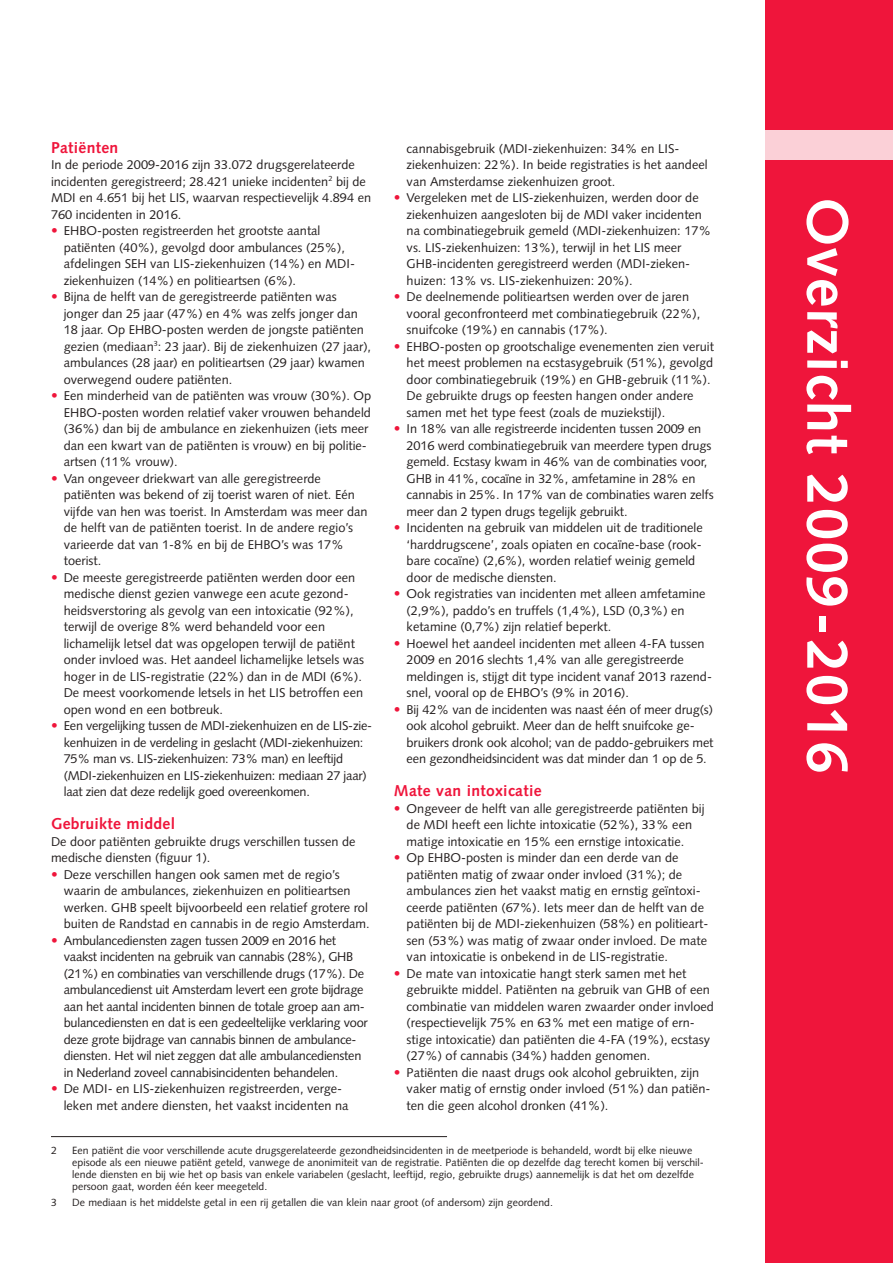
<style>
.page{position:relative;width:893px;height:1263px;background:#fff}
.page>*{position:absolute;margin:0;border:0;box-sizing:border-box;transform-origin:0 0}
.t1{font:700 58.5px "Syntax LT Std";letter-spacing:.02em;color:#fff}
.t2{font:700 15.75px "Syntax LT Std";letter-spacing:.02em;color:#ef153b}
.t3{font:12.75px/16.5px "Syntax LT Std";color:#241f1f}
.t4{font:12.75px/16.5px "Syntax LT Std";letter-spacing:-.02em;color:#241f1f}
.t5{font:10.5px/12px "Syntax LT Std";color:#241f1f}
.s1{font-size:13.5px;color:#ef153b}
</style>
<div class="page">
<div style="left:765px;top:0;width:128px;height:1263px;background:#ef153b"></div>
<div style="left:765px;top:130px;width:128px;height:29px;background:#fbd0d7"></div>
<hr style="left:51px;top:1136px;width:396px;height:1px;background:#241f1f">
<p class="t2" style="left:51px;top:138px;width:69px">Patiënten</p>
<p class="t3" style="left:51px;top:156px;width:322px">In de periode 2009-2016 zijn 33.072 drugsgerelateerde incidenten geregistreerd; 28.421 unieke incidenten<sup>2</sup> bij de MDI en 4.651 bij het LIS, waarvan respectievelijk 4.894 en 760 incidenten in 2016.</p>
<p class="t3" style="left:64px;top:222px;width:291px;text-indent:-13px"><span class="s1">•</span> EHBO-posten registreerden het grootste aantal patiënten (40%), gevolgd door ambulances (25%), afdelingen SEH van LIS-ziekenhuizen (14%) en MDI&shy;ziekenhuizen (14%) en politieartsen (6%).</p>
<p class="t3" style="left:64px;top:288px;width:309px;text-indent:-13px"><span class="s1">•</span> Bijna de helft van de geregistreerde patiënten was jonger dan 25 jaar (47%) en 4% was zelfs jonger dan 18 jaar. Op EHBO-posten werden de jongste patiënten gezien (mediaan<sup>3</sup>: 23 jaar). Bij de ziekenhuizen (27 jaar), ambulances (28 jaar) en politieartsen (29 jaar) kwamen overwegend oudere patiënten.</p>
<p class="t3" style="left:64px;top:387px;width:309px;text-indent:-13px"><span class="s1">•</span> Een minderheid van de patiënten was vrouw (30%). Op EHBO-posten worden relatief vaker vrouwen behandeld (36%) dan bij de ambulance en ziekenhuizen (iets meer dan een kwart van de patiënten is vrouw) en bij politie&shy;artsen (11% vrouw).</p>
<p class="t3" style="left:64px;top:470px;width:305px;text-indent:-13px"><span class="s1">•</span> Van ongeveer driekwart van alle geregistreerde patiënten was bekend of zij toerist waren of niet. Eén vijfde van hen was toerist. In Amsterdam was meer dan de helft van de patiënten toerist. In de andere regio’s varieerde dat van 1-8% en bij de EHBO’s was 17% toerist.</p>
<p class="t3" style="left:64px;top:569px;width:302px;text-indent:-13px"><span class="s1">•</span> De meeste geregistreerde patiënten werden door een medische dienst gezien vanwege een acute gezond&shy;heidsverstoring als gevolg van een intoxicatie (92%), terwijl de overige 8% werd behandeld voor een lichamelijk letsel dat was opgelopen terwijl de patiënt onder invloed was. Het aandeel lichamelijke letsels was hoger in de LIS-registratie (22%) dan in de MDI (6%).<br>De meest voorkomende letsels in het LIS betroffen een open wond en een botbreuk.</p>
<p class="t4" style="left:64px;top:717px;width:310px;text-indent:-13px"><span class="s1">•</span> Een vergelijking tussen de MDI-ziekenhuizen en de LIS-zie&shy;kenhuizen in de verdeling in geslacht (MDI--ziekenhuizen:<br>75% man vs. LIS-ziekenhuizen: 73% man) en leeftijd (MDI-ziekenhuizen en LIS-ziekenhuizen: mediaan 27 jaar) laat zien dat deze redelijk goed overeenkomen.</p>
<p class="t2" style="left:51px;top:815px;width:126px">Gebruikte middel</p>
<p class="t3" style="left:51px;top:833px;width:306px">De door patiënten gebruikte drugs verschillen tussen de medische diensten (figuur 1).</p>
<p class="t3" style="left:64px;top:866px;width:307px;text-indent:-13px"><span class="s1">•</span> Deze verschillen hangen ook samen met de regio’s waarin de ambulances, ziekenhuizen en politieartsen werken. GHB speelt bijvoorbeeld een relatief grotere rol buiten de Randstad en cannabis in de regio Amsterdam.</p>
<p class="t4" style="left:64px;top:932px;width:306px;text-indent:-13px"><span class="s1">•</span> Ambulancediensten zagen tussen 2009 en 2016 het vaakst incidenten na gebruik van cannabis (28%), GHB (21%) en combinaties van verschillende drugs (17%). De ambulancedienst uit Amsterdam levert een grote bijdrage aan het aantal incidenten binnen de totale groep aan am&shy;bulancediensten en dat is een gedeeltelijke verklaring voor deze grote bijdrage van cannabis binnen de ambulance&shy;diensten. Het wil niet zeggen dat alle ambulancediensten in Nederland zoveel cannabisincidenten behandelen.</p>
<p class="t3" style="left:64px;top:1080px;width:286px;text-indent:-13px"><span class="s1">•</span> De MDI- en LIS-ziekenhuizen registreerden, verge&shy;leken met andere diensten, het vaakst incidenten na</p>
<p class="t5" style="left:51px;top:1144px;width:7px">2</p>
<p class="t5" style="left:72px;top:1144px;width:633px">Een patiënt die voor verschillende acute drugsgerelateerde gezondheidsincidenten in de meetperiode is behandeld, wordt bij elke nieuwe episode als een nieuwe patiënt geteld, vanwege de anonimiteit van de registratie. Patiënten die op dezelfde dag terecht komen bij verschil&shy;lende diensten en bij wie het op basis van enkele variabelen (geslacht, leeftijd, regio, gebruikte drugs) aannemelijk is dat het om dezelfde persoon gaat, worden één keer meegeteld.</p>
<p class="t5" style="left:51px;top:1197px;width:7px">3</p>
<p class="t5" style="left:72px;top:1197px;width:482px">De mediaan is het middelste getal in een rij getallen die van klein naar groot (of andersom) zijn geordend.</p>
<p class="t3" style="left:407px;top:140px;width:302px">cannabisgebruik (MDI-ziekenhuizen: 34% en LIS&shy;ziekenhuizen: 22%). In beide registraties is het aandeel van Amsterdamse ziekenhuizen groot.</p>
<p class="t3" style="left:407px;top:189px;width:306px;text-indent:-13px"><span class="s1">•</span> Vergeleken met de LIS-ziekenhuizen, werden door de ziekenhuizen aangesloten bij de MDI vaker incidenten na combinatiegebruik gemeld (MDI-ziekenhuizen: 17% vs. LIS-ziekenhuizen: 13%), terwijl in het LIS meer GHB-incidenten geregistreerd werden (MDI-zieken&shy;huizen: 13% vs. LIS-ziekenhuizen: 20%).</p>
<p class="t3" style="left:407px;top:288px;width:295px;text-indent:-13px"><span class="s1">•</span> De deelnemende politieartsen werden over de jaren vooral geconfronteerd met combinatiegebruik (22%), snuifcoke (19%) en cannabis (17%).</p>
<p class="t3" style="left:407px;top:338px;width:309px;text-indent:-13px"><span class="s1">•</span> EHBO-posten op grootschalige evenementen zien veruit het meest problemen na ecstasygebruik (51%), gevolgd door combinatiegebruik (19%) en GHB-gebruik (11%).<br>De gebruikte drugs op feesten hangen onder andere samen met het type feest (zoals de muziekstijl).</p>
<p class="t3" style="left:407px;top:420px;width:308px;text-indent:-13px"><span class="s1">•</span> In 18% van alle registreerde incidenten tussen 2009 en 2016 werd combinatiegebruik van meerdere typen drugs gemeld. Ecstasy kwam in 46% van de combinaties voor, GHB in 41%, cocaïne in 32%, amfetamine in 28% en cannabis in 25%. In 17% van de combinaties waren zelfs meer dan 2 typen drugs tegelijk gebruikt.</p>
<p class="t3" style="left:407px;top:519px;width:298px;text-indent:-13px"><span class="s1">•</span> Incidenten na gebruik van middelen uit de traditionele ‘harddrugscene’, zoals opiaten en cocaïne-base (rook&shy;bare cocaïne) (2,6%), worden relatief weinig gemeld door de medische diensten.</p>
<p class="t3" style="left:407px;top:585px;width:300px;text-indent:-13px"><span class="s1">•</span> Ook registraties van incidenten met alleen amfetamine (2,9%), paddo’s en truffels (1,4%), LSD (0,3%) en ketamine (0,7%) zijn relatief beperkt.</p>
<p class="t3" style="left:407px;top:635px;width:307px;text-indent:-13px"><span class="s1">•</span> Hoewel het aandeel incidenten met alleen 4-FA tussen 2009 en 2016 slechts 1,4% van alle geregistreerde meldingen is, stijgt dit type incident vanaf 2013 razend&shy;snel, vooral op de EHBO’s (9% in 2016).</p>
<p class="t3" style="left:407px;top:701px;width:308px;text-indent:-13px"><span class="s1">•</span> Bij 42% van de incidenten was naast één of meer drug(s) ook alcohol gebruikt. Meer dan de helft snuifcoke ge&shy;bruikers dronk ook alcohol; van de paddo-gebruikers met een gezondheidsincident was dat minder dan 1 op de 5.</p>
<p class="t2" style="left:394px;top:782px;width:149px">Mate van intoxicatie</p>
<p class="t3" style="left:394px;top:800px;width:312px;text-align:center"><span class="s1">•</span> Ongeveer de helft van alle geregistreerde patiënten bij de MDI heeft een lichte intoxicatie (52%), 33% een matige intoxicatie en 15% een ernstige intoxicatie.</p>
<p class="t3" style="left:407px;top:849px;width:303px;text-indent:-13px"><span class="s1">•</span> Op EHBO-posten is minder dan een derde van de patiënten matig of zwaar onder invloed (31%); de ambulances zien het vaakst matig en ernstig geïntoxi&shy;ceerde patiënten (67%). Iets meer dan de helft van de patiënten bij de MDI-ziekenhuizen (58%) en politieart&shy;sen (53%) was matig of zwaar onder invloed. De mate van intoxicatie is onbekend in de LIS-registratie.</p>
<p class="t3" style="left:407px;top:965px;width:309px;text-indent:-13px"><span class="s1">•</span> De mate van intoxicatie hangt sterk samen met het gebruikte middel. Patiënten na gebruik van GHB of een combinatie van middelen waren zwaarder onder invloed (respectievelijk 75% en 63% met een matige of ern&shy;stige intoxicatie) dan patiënten die 4-FA (19%), ecstasy (27%) of cannabis (34%) hadden genomen.</p>
<p class="t3" style="left:407px;top:1064px;width:305px;text-indent:-13px"><span class="s1">•</span> Patiënten die naast drugs ook alcohol gebruikten, zijn vaker matig of ernstig onder invloed (51%) dan patiën&shy;ten die geen alcohol dronken (41%).</p>
<h1 class="t1" style="left:861px;top:198px;width:578px;rotate:90deg">Overzicht 2009-2016</h1>
</div>
